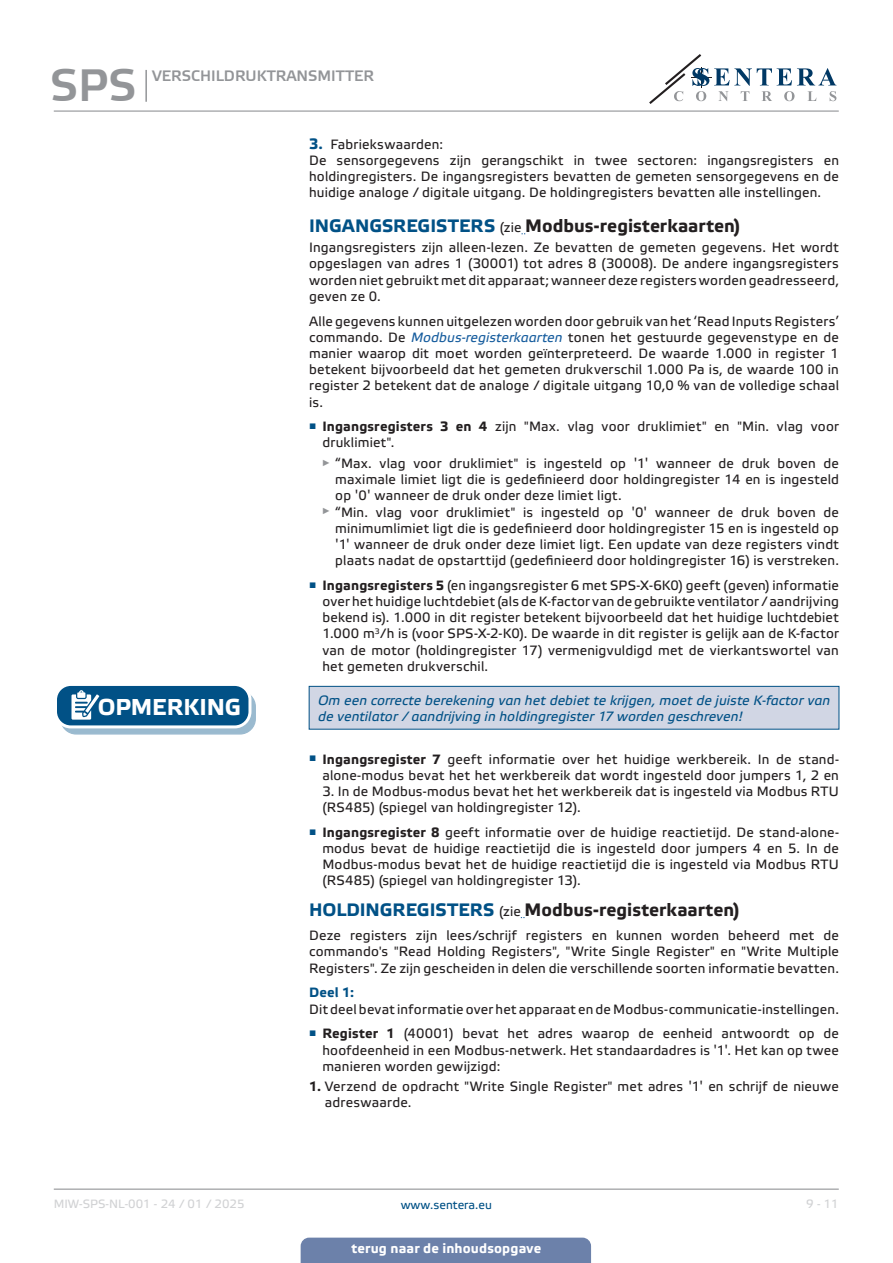
<style>
.page{position:relative;width:893px;height:1263px;background:#fff}
.page>*{position:absolute;margin:0;border:0;box-sizing:border-box;transform-origin:0 0}
.t1{font:45px "Etelka Medium Pro";color:#939598}
.t2{font:700 22.95px "Etelka Text Pro";letter-spacing:-.005em;color:#fff}
.Subheader{font:700 18px "Etelka Text Pro";color:#231f20}
.t3{font:15px "Etelka Medium Pro";color:#939598}
.body{font:13.5px/16.2px "Etelka Text Pro";letter-spacing:.015em;color:#231f20;text-align:justify}
.attention{font:italic 13.5px "Etelka Text Pro";letter-spacing:.01em;color:#015186}
.t4{font:700 13.5px "Etelka Text Pro";letter-spacing:.01em;color:#fff}
.body-2{font:700 13.5px "Etelka Text Pro";color:#015186}
.t5{font:12px "Etelka Text Pro";color:#d1d2d4}
.t6{font:12px "Etelka Text Pro";color:#015186}
.s1{font-weight:700;font-size:15px;color:#015186}
.s2{color:#015186}
.s3{font-weight:400;font-size:13.5px}
.s4{font-style:italic;color:#175d9e}
.s5{font-weight:700}
.s6{font-family:"Verdana"}
</style>
<div class="page">
<hr style="left:54px;top:111px;width:785px;height:1px;background:#939598">
<hr style="left:54px;top:1188px;width:785px;height:2px;background:#939598">
<svg style="left:649px;top:54px;width:187px;height:50px"></svg>
<div style="left:301px;top:1237px;width:290px;height:26px;background:#6c81aa"></div>
<hr style="left:145px;top:70px;width:2px;height:32px;background:#939598">
<div style="left:309px;top:686px;width:530px;height:43px;background:#d1d6e4"></div>
<div style="left:309px;top:686px;width:530px;height:43px;border:1px solid #015186"></div>
<svg style="left:61px;top:691px;width:194px;height:43px"></svg>
<div style="left:60px;top:691px;width:196px;height:43px;border:1px solid #015186;border-radius:15px"></div>
<div style="left:56px;top:684px;width:194px;height:43px;background:#015186;border-radius:15px"></div>
<div style="left:54px;top:683px;width:197px;height:45px;border:3px solid #fff;border-radius:15px"></div>
<svg style="left:71px;top:690px;width:34px;height:38px"></svg>
<h1 class="t1" style="left:50px;top:61px;width:88px">SPS</h1>
<p class="t3" style="left:152px;top:67px;width:223px">VERSCHILDRUKTRANSMITTER</p>
<p class="body" style="left:309px;top:137px;width:136px"><span class="s1">3.</span> Fabriekswaarden:</p>
<p class="body" style="left:309px;top:153px;width:531px">De sensorgegevens zijn gerangschikt in twee sectoren: ingangsregisters en holdingregisters. De ingangsregisters bevatten de gemeten sensorgegevens en de huidige analoge / digitale uitgang. De holdingregisters bevatten alle instellingen.</p>
<p class="Subheader" style="left:309px;top:216px;width:433px"><span class="s2">INGANGSREGISTERS</span> <span class="s3">(zie</span> Modbus-registerkaarten)</p>
<p class="body" style="left:309px;top:240px;width:531px">Ingangsregisters zijn alleen-lezen. Ze bevatten de gemeten gegevens. Het wordt opgeslagen van adres 1 (30001) tot adres 8 (30008). De andere ingangsregisters worden niet gebruikt met dit apparaat; wanneer deze registers worden geadresseerd, geven ze 0.</p>
<p class="body" style="left:309px;top:314px;width:531px">Alle gegevens kunnen uitgelezen worden door gebruik van het ‘Read Inputs Registers’ commando. De <span class="s4">Modbus-registerkaarten</span> tonen het gestuurde gegevenstype en de manier waarop dit moet worden geïnterpreteerd. De waarde 1.000 in register 1 betekent bijvoorbeeld dat het gemeten drukverschil 1.000 Pa is, de waarde 100 in register 2 betekent dat de analoge / digitale uitgang 10,0 % van de volledige schaal is.</p>
<p class="body" style="left:322px;top:419px;width:518px;text-indent:-13px"><sup>■</sup> <span class="s5">Ingangsregisters 3 en 4</span> zijn "Max. vlag voor druklimiet" en "Min. vlag voor druklimiet".</p>
<p class="body" style="left:335px;top:456px;width:505px;text-indent:-13px"><sup>►</sup> “Max. vlag voor druklimiet" is ingesteld op <span class="s6">'</span>1<span class="s6">'</span> wanneer de druk boven de maximale limiet ligt die is gedefinieerd door holdingregister 14 en is ingesteld op <span class="s6">'</span>0<span class="s6">'</span> wanneer de druk onder deze limiet ligt.</p>
<p class="body" style="left:335px;top:505px;width:505px;text-indent:-13px"><sup>►</sup> “Min. vlag voor druklimiet" is ingesteld op <span class="s6">'</span>0<span class="s6">'</span> wanneer de druk boven de minimumlimiet ligt die is gedefinieerd door holdingregister 15 en is ingesteld op <span class="s6">'</span>1<span class="s6">'</span> wanneer de druk onder deze limiet ligt. Een update van deze registers vindt plaats nadat de opstarttijd (gedefinieerd door holdingregister 16) is verstreken.</p>
<p class="body" style="left:322px;top:578px;width:518px;text-indent:-13px"><sup>■</sup> <span class="s5">Ingangsregisters 5</span> (en ingangsregister 6 met SPS-X-6K0) geeft (geven) informatie over het huidige luchtdebiet (als de K-factor van de gebruikte ventilator / aandrijving bekend is). 1.000 in dit register betekent bijvoorbeeld dat het huidige luchtdebiet 1.000 m<sup>3</sup>/h is (voor SPS-X-2-K0). De waarde in dit register is gelijk aan de K-factor van de motor (holdingregister 17) vermenigvuldigd met de vierkantswortel van het gemeten drukverschil.</p>
<p class="attention" style="left:318px;top:693px;width:514px">Om een correcte berekening van het debiet te krijgen, moet de juiste K-factor van</p>
<p class="t2" style="left:98px;top:694px;width:145px">OPMERKING</p>
<p class="attention" style="left:318px;top:709px;width:426px">de ventilator / aandrijving in holdingregister 17 worden geschreven!</p>
<p class="body" style="left:309px;top:752px;width:531px;text-align:right"><sup>■</sup> <span class="s5">Ingangsregister 7</span> geeft informatie over het huidige werkbereik. In de stand&shy;alone-modus bevat het het werkbereik dat wordt ingesteld door jumpers 1, 2 en</p>
<p class="body" style="left:322px;top:784px;width:518px">3. In de Modbus-modus bevat het het werkbereik dat is ingesteld via Modbus RTU (RS485) (spiegel van holdingregister 12).</p>
<p class="body" style="left:322px;top:825px;width:518px;text-indent:-13px"><sup>■</sup> <span class="s5">Ingangsregister 8</span> geeft informatie over de huidige reactietijd. De stand-alone&shy;modus bevat de huidige reactietijd die is ingesteld door jumpers 4 en 5. In de Modbus-modus bevat het de huidige reactietijd die is ingesteld via Modbus RTU (RS485) (spiegel van holdingregister 13).</p>
<p class="Subheader" style="left:309px;top:899px;width:432px"><span class="s2">HOLDINGREGISTERS</span> <span class="s3">(zie</span> Modbus-registerkaarten)</p>
<p class="body" style="left:309px;top:928px;width:531px">Deze registers zijn lees/schrijf registers en kunnen worden beheerd met de commando's "Read Holding Registers", "Write Single Register" en "Write Multiple Registers". Ze zijn gescheiden in delen die verschillende soorten informatie bevatten.</p>
<p class="body-2" style="left:309px;top:985px;width:47px">Deel 1:</p>
<p class="body" style="left:309px;top:1002px;width:531px">Dit deel bevat informatie over het apparaat en de Modbus-communicatie-instellingen.</p>
<p class="body" style="left:322px;top:1026px;width:518px;text-indent:-13px"><sup>■</sup> <span class="s5">Register 1</span> (40001) bevat het adres waarop de eenheid antwoordt op de hoofdeenheid in een Modbus-netwerk. Het standaardadres is <span class="s6">'</span>1<span class="s6">'</span>. Het kan op twee manieren worden gewijzigd:</p>
<p class="body" style="left:325px;top:1079px;width:516px;text-indent:-16px"><span class="s5">1.</span> Verzend de opdracht "Write Single Register" met adres <span class="s6">'</span>1<span class="s6">'</span> en schrijf de nieuwe adreswaarde.</p>
<p class="t5" style="left:54px;top:1197px;width:192px">MIW-SPS-NL-001 - 24 / 01 / 2025</p>
<p class="t6" style="left:401px;top:1198px;width:93px">www.sentera.eu</p>
<p class="t5" style="left:806px;top:1197px;width:34px">9 - 11</p>
<p class="t4" style="left:351px;top:1240px;width:191px">terug naar de inhoudsopgave</p>
</div>
